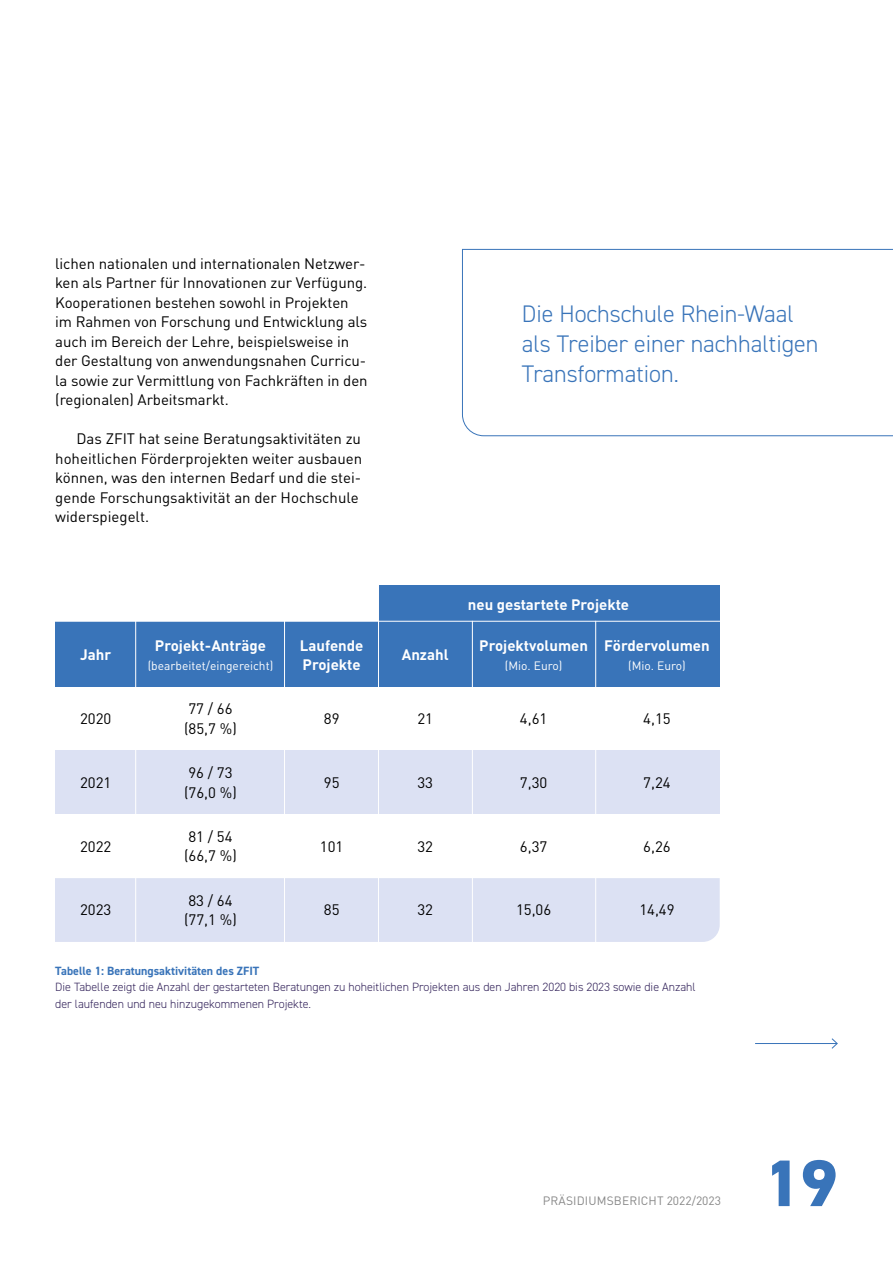
<style>
.page{position:relative;width:893px;height:1263px;background:#fff}
.page>*{position:absolute;margin:0;border:0;box-sizing:border-box;transform-origin:0 0}
.t1{font:800 66px "DIN2014";color:#3974b9}
.t2{font:300 24px/30px "DIN2014";color:#3974b9}
.t3{font:15px/19.5px "DINOT";letter-spacing:-.005em;color:#000}
.t4{font:700 15px/19.5px "DINOT";color:#fff}
.t5{font:300 12px/16.5px "DIN2014";color:#35255c}
.t6{font:12px "DINOT";color:#fff}
.t7{font:700 12px "DIN2014";color:#3974b9}
.t8{font:12px "DINOT";letter-spacing:.01em;color:#878787}
</style>
<div class="page">
<div style="left:55px;top:622px;width:665px;height:65px;background:#3974b9"></div>
<div style="left:378px;top:585px;width:342px;height:36px;background:#3974b9"></div>
<div style="left:55px;top:750px;width:665px;height:64px;background:#dce1f3"></div>
<div style="left:55px;top:878px;width:665px;height:64px;background:#dce1f3"></div>
<hr style="left:755px;top:1043px;width:82px;height:1px;background:#3974b9">
<svg style="left:831px;top:1038px;width:7px;height:11px"></svg>
<svg style="left:462px;top:249px;width:431px;height:187px"></svg>
<hr style="left:378px;top:583px;width:1px;height:364px;background:#fff">
<hr style="left:284px;top:583px;width:1px;height:364px;background:#fff">
<hr style="left:135px;top:583px;width:1px;height:364px;background:#fff">
<hr style="left:472px;top:621px;width:1px;height:326px;background:#fff">
<hr style="left:595px;top:621px;width:1px;height:326px;background:#fff">
<p class="t3" style="left:55px;top:253px;width:314px">lichen nationalen und internationalen Netzwer&shy;ken als Partner für Innovationen zur Verfügung.<br>Kooperationen bestehen sowohl in Projekten im Rahmen von Forschung und Entwicklung als auch im Bereich der Lehre, beispielsweise in der Gestaltung von anwendungsnahen Curricu&shy;la sowie zur Vermittlung von Fachkräften in den (regionalen) Arbeitsmarkt.</p>
<p class="t3" style="left:55px;top:429px;width:309px;text-indent:21px">Das ZFIT hat seine Beratungsaktivitäten zu hoheitlichen Förderprojekten weiter ausbauen können, was den internen Bedarf und die stei&shy;gende Forschungsaktivität an der Hochschule widerspiegelt.</p>
<h2 class="t2" style="left:522px;top:299px;width:298px">Die Hochschule Rhein-Waal als Treiber einer nachhaltigen<br>Transformation.</h2>
<p class="t4" style="left:80px;top:645px;width:33px">Jahr</p>
<p class="t4" style="left:155px;top:635px;width:113px">Projekt-Anträge</p>
<p class="t6" style="left:148px;top:658px;width:127px">(bearbeitet/eingereicht)</p>
<p class="t4" style="left:300px;top:635px;width:65px">Laufende<br>Projekte</p>
<p class="t4" style="left:402px;top:645px;width:48px">Anzahl</p>
<p class="t4" style="left:468px;top:594px;width:163px">neu gestartete Projekte</p>
<p class="t4" style="left:479px;top:635px;width:110px">Projektvolumen</p>
<p class="t6" style="left:505px;top:658px;width:59px">(Mio. Euro)</p>
<p class="t4" style="left:604px;top:635px;width:107px">Fördervolumen</p>
<p class="t6" style="left:628px;top:658px;width:59px">(Mio. Euro)</p>
<p class="t3" style="left:80px;top:709px;width:33px">2020</p>
<p class="t3" style="left:184px;top:699px;width:54px">77 / 66 (85,7 %)</p>
<p class="t3" style="left:324px;top:709px;width:17px">89</p>
<p class="t3" style="left:417px;top:709px;width:17px">21</p>
<p class="t3" style="left:520px;top:709px;width:29px">4,61</p>
<p class="t3" style="left:643px;top:709px;width:29px">4,15</p>
<p class="t3" style="left:80px;top:772px;width:33px">2021</p>
<p class="t3" style="left:184px;top:763px;width:54px">96 / 73 (76,0 %)</p>
<p class="t3" style="left:324px;top:772px;width:17px">95</p>
<p class="t3" style="left:417px;top:772px;width:17px">33</p>
<p class="t3" style="left:520px;top:772px;width:29px">7,30</p>
<p class="t3" style="left:643px;top:772px;width:29px">7,24</p>
<p class="t3" style="left:80px;top:836px;width:33px">2022</p>
<p class="t3" style="left:184px;top:826px;width:54px">81 / 54 (66,7 %)</p>
<p class="t3" style="left:320px;top:836px;width:25px">101</p>
<p class="t3" style="left:417px;top:836px;width:17px">32</p>
<p class="t3" style="left:520px;top:836px;width:29px">6,37</p>
<p class="t3" style="left:643px;top:836px;width:29px">6,26</p>
<p class="t3" style="left:80px;top:900px;width:33px">2023</p>
<p class="t3" style="left:184px;top:890px;width:54px">83 / 64 (77,1 %)</p>
<p class="t3" style="left:324px;top:900px;width:17px">85</p>
<p class="t3" style="left:417px;top:900px;width:17px">32</p>
<p class="t3" style="left:516px;top:900px;width:37px">15,06</p>
<p class="t3" style="left:639px;top:900px;width:37px">14,49</p>
<p class="t7" style="left:55px;top:962px;width:206px">Tabelle 1: Beratungsaktivitäten des ZFIT</p>
<p class="t5" style="left:55px;top:979px;width:642px">Die Tabelle zeigt die Anzahl der gestarteten Beratungen zu hoheitlichen Projekten aus den Jahren 2020 bis 2023 sowie die Anzahl der laufenden und neu hinzugekommenen Projekte.</p>
<p class="t8" style="left:543px;top:1193px;width:180px">PRÄSIDIUMSBERICHT 2022/2023</p>
<h1 class="t1" style="left:764px;top:1139px;width:75px">19</h1>
</div>
